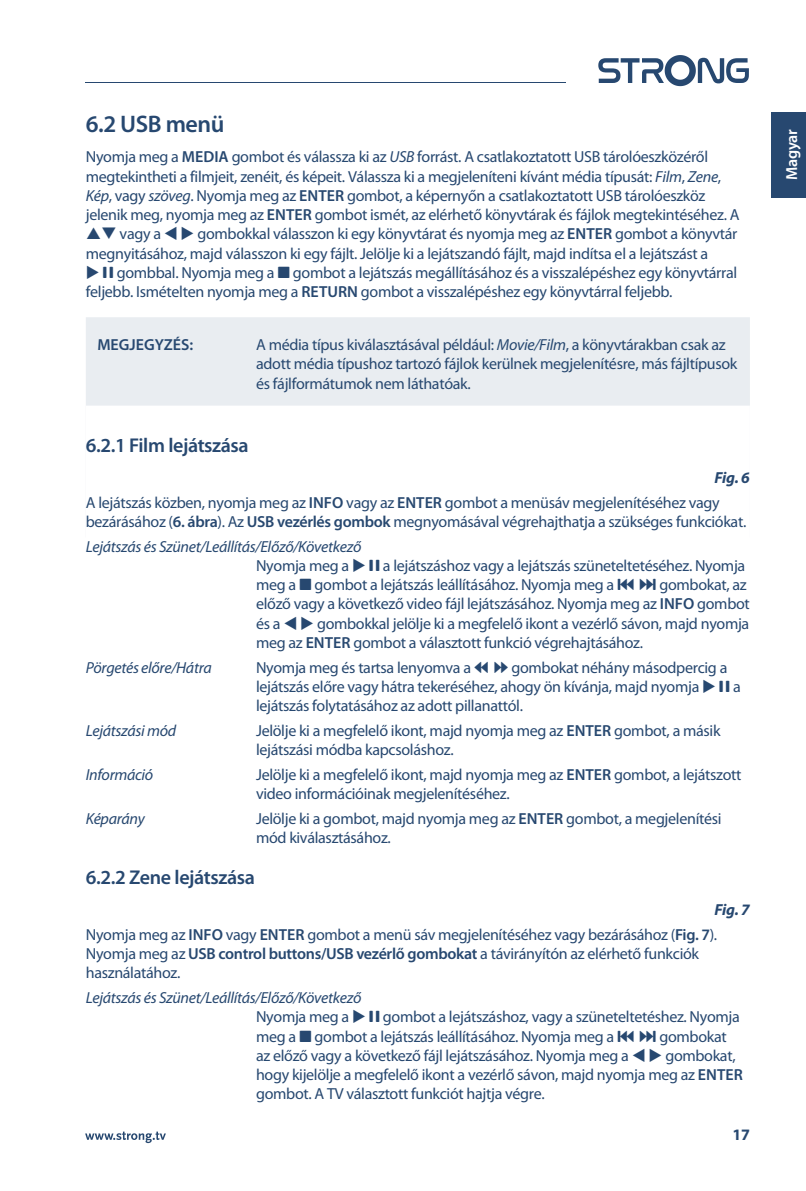
<style>
.page{position:relative;width:806px;height:1191px;background:#fff}
.page>*{position:absolute;margin:0;border:0;box-sizing:border-box;transform-origin:0 0}
.t1{font:600 24px "Myriad Pro";letter-spacing:-.02em;color:#274870}
.t2{font:600 20px "Myriad Pro";letter-spacing:-.02em;color:#274870}
.t3{font:16px/19.2px "Myriad Pro";letter-spacing:-.02em;color:#274870}
.t4{font:italic 16px "Myriad Pro";letter-spacing:-.02em;color:#274870}
.t5{font:600 16px "Myriad Pro";color:#274870}
.t6{font:600 16px "Myriad Pro";letter-spacing:-.02em;color:#fff}
.t7{font:700 16px "Myriad Pro";color:#274870}
.s1{font-weight:600}
.s2{font-style:italic}
.s3{font-family:"Guifxv 2 Transports"}
.s4{font-weight:700;font-style:italic}
</style>
<div class="page">
<div style="left:86px;top:317px;width:663px;height:220px;background:#e9edf1"></div>
<div style="left:86px;top:405px;width:663px;height:180px;background:#fff"></div>
<svg style="left:85px;top:1131px;width:81px;height:12px"></svg>
<hr style="left:85px;top:82px;width:480px;height:1px;background:#274870">
<svg style="left:598px;top:55px;width:150px;height:31px"></svg>
<div style="left:771px;top:112px;width:34px;height:85px;background:#274870"></div>
<h1 class="t1" style="left:86px;top:109px;width:140px">6.2 USB menü</h1>
<p class="t3" style="left:86px;top:148px;width:654px">Nyomja meg a <span class="s1">MEDIA</span> gombot és válassza ki az <span class="s2">USB</span> forrást. A csatlakoztatott USB tárolóeszközéről megtekintheti a filmjeit, zenéit, és képeit. Válassza ki a megjeleníteni kívánt média típusát: <span class="s2">Film</span>, <span class="s2">Zene</span>, <span class="s2">Kép</span>, vagy <span class="s2">szöveg</span>. Nyomja meg az <span class="s1">ENTER</span> gombot, a képernyőn a csatlakoztatott USB tárolóeszköz jelenik meg, nyomja meg az <span class="s1">ENTER</span> gombot ismét, az elérhető könyvtárak és fájlok megtekintéséhez. A</p>
<p class="t3" style="left:86px;top:225px;width:652px;text-indent:15px">❑ vagy a ▼ ◆ gombokkal válasszon ki egy könyvtárat és nyomja meg az <span class="s1">ENTER</span> gombot a könyvtár megnyitásához, majd válasszon ki egy fájlt. Jelölje ki a lejátszandó fájlt, majd indítsa el a lejátszást a</p>
<p class="t3" style="left:86px;top:263px;width:652px">◆ <span class="s3">2</span> gombbal. Nyomja meg a <span class="s3">3</span> gombot a lejátszás megállításához és a visszalépéshez egy könyvtárral feljebb. Ismételten nyomja meg a <span class="s1">RETURN</span> gombot a visszalépéshez egy könyvtárral feljebb.</p>
<p class="t5" style="left:97px;top:335px;width:97px">MEGJEGYZÉS:</p>
<p class="t3" style="left:256px;top:335px;width:482px">A média típus kiválasztásával például: <span class="s2">Movie/Film</span>, a könyvtárakban csak az adott média típushoz tartozó fájlok kerülnek megjelenítésre, más fájltípusok és fájlformátumok nem láthatóak.</p>
<p class="t2" style="left:86px;top:433px;width:164px">6.2.1 Film lejátszása</p>
<p class="t3" style="left:86px;top:465px;width:665px;line-height:24.8px;text-indent:628px"><span class="s4">Fig. 6<br></span>A lejátszás közben, nyomja meg az <span class="s1">INFO</span> vagy az <span class="s1">ENTER</span> gombot a menüsáv megjelenítéséhez vagy</p>
<p class="t3" style="left:86px;top:509px;width:661px;line-height:24.8px">bezárásához (<span class="s1">6. ábra</span>). Az <span class="s1">USB vezérlés gombok</span> megnyomásával végrehajthatja a szükséges funkciókat.<br><span class="s2">Lejátszás és Szünet/Leállítás/Előző/Következő</span></p>
<p class="t3" style="left:256px;top:556px;width:495px">Nyomja meg a ◆ <span class="s3">2</span> a lejátszáshoz vagy a lejátszás szüneteltetéséhez. Nyomja meg a <span class="s3">3</span> gombot a lejátszás leállításához. Nyomja meg a <span class="s3">7 8</span> gombokat, az előző vagy a következő video fájl lejátszásához. Nyomja meg az <span class="s1">INFO</span> gombot és a ▼ ◆ gombokkal jelölje ki a megfelelő ikont a vezérlő sávon, majd nyomja meg az <span class="s1">ENTER</span> gombot a választott funkció végrehajtásához.</p>
<p class="t4" style="left:86px;top:659px;width:127px">Pörgetés előre/Hátra</p>
<p class="t3" style="left:256px;top:658px;width:486px">Nyomja meg és tartsa lenyomva a <span class="s3">5 6</span> gombokat néhány másodpercig a lejátszás előre vagy hátra tekeréséhez, ahogy ön kívánja, majd nyomja ◆ <span class="s3">2</span> a lejátszás folytatásához az adott pillanattól.</p>
<p class="t4" style="left:86px;top:722px;width:92px">Lejátszási mód</p>
<p class="t3" style="left:256px;top:721px;width:465px">Jelölje ki a megfelelő ikont, majd nyomja meg az <span class="s1">ENTER</span> gombot, a másik lejátszási módba kapcsoláshoz.</p>
<p class="t4" style="left:86px;top:766px;width:69px">Információ</p>
<p class="t3" style="left:256px;top:765px;width:486px">Jelölje ki a megfelelő ikont, majd nyomja meg az <span class="s1">ENTER</span> gombot, a lejátszott video információinak megjelenítéséhez.</p>
<p class="t4" style="left:86px;top:810px;width:61px">Képarány</p>
<p class="t3" style="left:256px;top:809px;width:466px">Jelölje ki a gombot, majd nyomja meg az <span class="s1">ENTER</span> gombot, a megjelenítési mód kiválasztásához.</p>
<p class="t2" style="left:86px;top:865px;width:170px">6.2.2 Zene lejátszása</p>
<p class="t3" style="left:86px;top:897px;width:665px;line-height:24.8px;text-indent:628px"><span class="s4">Fig. 7<br></span>Nyomja meg az <span class="s1">INFO</span> vagy <span class="s1">ENTER</span> gombot a menü sáv megjelenítéséhez vagy bezárásához (<span class="s1">Fig. 7</span>).</p>
<p class="t3" style="left:86px;top:944px;width:614px">Nyomja meg az <span class="s1">USB control buttons/USB vezérlő gombokat</span> a távirányítón az elérhető funkciók használatához.</p>
<p class="t3" style="left:256px;top:988px;width:488px;text-indent:-170px"><span class="s2">Lejátszás és Szünet/Leállítás/Előző/Következő<br></span>Nyomja meg a ◆ <span class="s3">2</span> gombot a lejátszáshoz, vagy a szüneteltetéshez. Nyomja meg a <span class="s3">3</span> gombot a lejátszás leállításához. Nyomja meg a <span class="s3">7 8</span> gombokat az előző vagy a következő fájl lejátszásához. Nyomja meg a ▼ ◆ gombokat, hogy kijelölje a megfelelő ikont a vezérlő sávon, majd nyomja meg az <span class="s1">ENTER </span>gombot. A TV választott funkciót hajtja végre.</p>
<p class="t7" style="left:732px;top:1125px;width:19px">17</p>
<p class="t6" style="left:781px;top:180px;width:52px;rotate:-90deg">Magyar</p>
</div>
